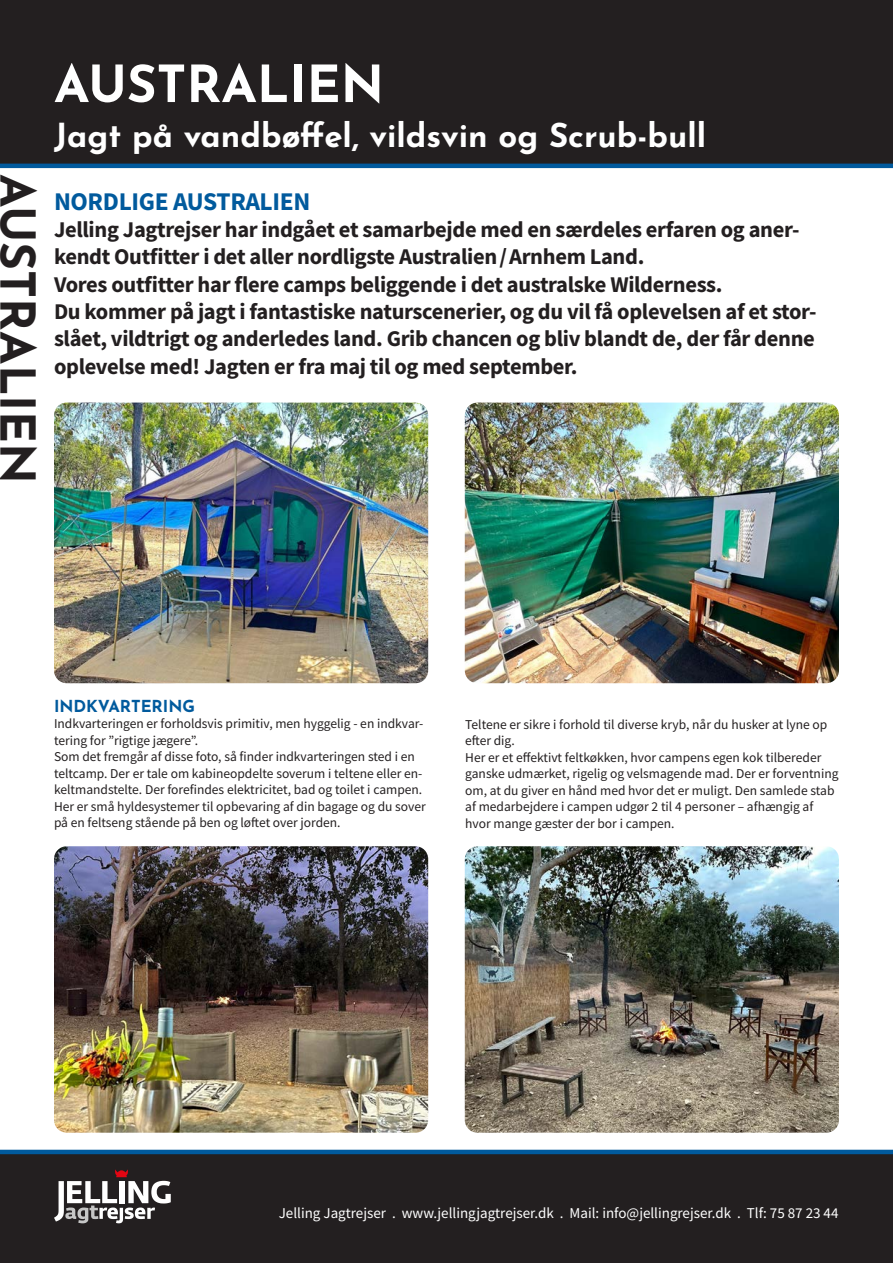
<style>
.page{position:relative;width:893px;height:1263px;background:#fff}
.page>*{position:absolute;margin:0;border:0;box-sizing:border-box;transform-origin:0 0}
.t1{font:700 51px "Josefin Sans";color:#fff}
.t2{font:700 48px "Josefin Sans";color:#231f20}
.t3{font:700 33px "Josefin Sans";color:#fff}
.t4{font:700 25.5px "Source Sans Pro";letter-spacing:-.015em;color:#015a9d}
.t5{font:700 22.5px/27.3px "Source Sans Pro";letter-spacing:-.015em;color:#231f20}
.t6{font:700 16.5px "Josefin Sans";color:#015a9d}
.t7{font:15px "Source Sans Pro";color:#fff}
.t8{font:13.5px/16.5px "Source Sans Pro";color:#231f20}
</style>
<div class="page">
<img style="left:54px;top:403px;width:374px;height:280px">
<img style="left:54px;top:846px;width:374px;height:287px">
<img style="left:465px;top:403px;width:374px;height:280px">
<img style="left:465px;top:846px;width:374px;height:287px">
<div style="left:0;top:0;width:893px;height:168px;background:#231f20"></div>
<div style="left:0;top:1150px;width:893px;height:113px;background:#231f20"></div>
<svg style="left:54px;top:1169px;width:117px;height:54px"></svg>
<h2 class="t2" style="left:37px;top:174px;width:312px;rotate:90deg">AUSTRALIEN</h2>
<h1 class="t1" style="left:54px;top:63px;width:332px">AUSTRALIEN</h1>
<h3 class="t3" style="left:54px;top:111px;width:654px">Jagt på vandbøffel, vildsvin og Scrub-bull</h3>
<h3 class="t4" style="left:54px;top:191px;width:258px">NORDLIGE AUSTRALIEN</h3>
<p class="t5" style="left:54px;top:218px;width:764px">Jelling Jagtrejser har indgået et samarbejde med en særdeles erfaren og aner&shy;kendt Outfitter i det aller nordligste Australien / Arnhem Land.<br>Vores outfitter har flere camps beliggende i det australske Wilderness.<br>Du kommer på jagt i fantastiske naturscenerier, og du vil få oplevelsen af et stor&shy;slået, vildtrigt og anderledes land. Grib chancen og bliv blandt de, der får denne oplevelse med! Jagten er fra maj til og med september.</p>
<p class="t6" style="left:54px;top:699px;width:143px">INDKVARTERING</p>
<p class="t8" style="left:54px;top:716px;width:373px">Indkvarteringen er forholdsvis primitiv, men hyggelig - en indkvar&shy;tering for ”rigtige jægere”.<br>Som det fremgår af disse foto, så finder indkvarteringen sted i en teltcamp. Der er tale om kabineopdelte soverum i teltene eller en&shy;keltmandstelte. Der forefindes elektricitet, bad og toilet i campen.<br>Her er små hyldesystemer til opbevaring af din bagage og du sover på en feltseng stående på ben og løftet over jorden.</p>
<p class="t8" style="left:465px;top:717px;width:375px">Teltene er sikre i forhold til diverse kryb, når du husker at lyne op efter dig.<br>Her er et effektivt feltkøkken, hvor campens egen kok tilbereder ganske udmærket, rigelig og velsmagende mad. Der er forventning om, at du giver en hånd med hvor det er muligt. Den samlede stab af medarbejdere i campen udgør 2 til 4 personer – afhængig af hvor mange gæster der bor i campen.</p>
<p class="t7" style="left:279px;top:1206px;width:561px">Jelling Jagtrejser . www.jellingjagtrejser.dk . Mail: info@jellingrejser.dk . Tlf: 75 87 23 44</p>
</div>
